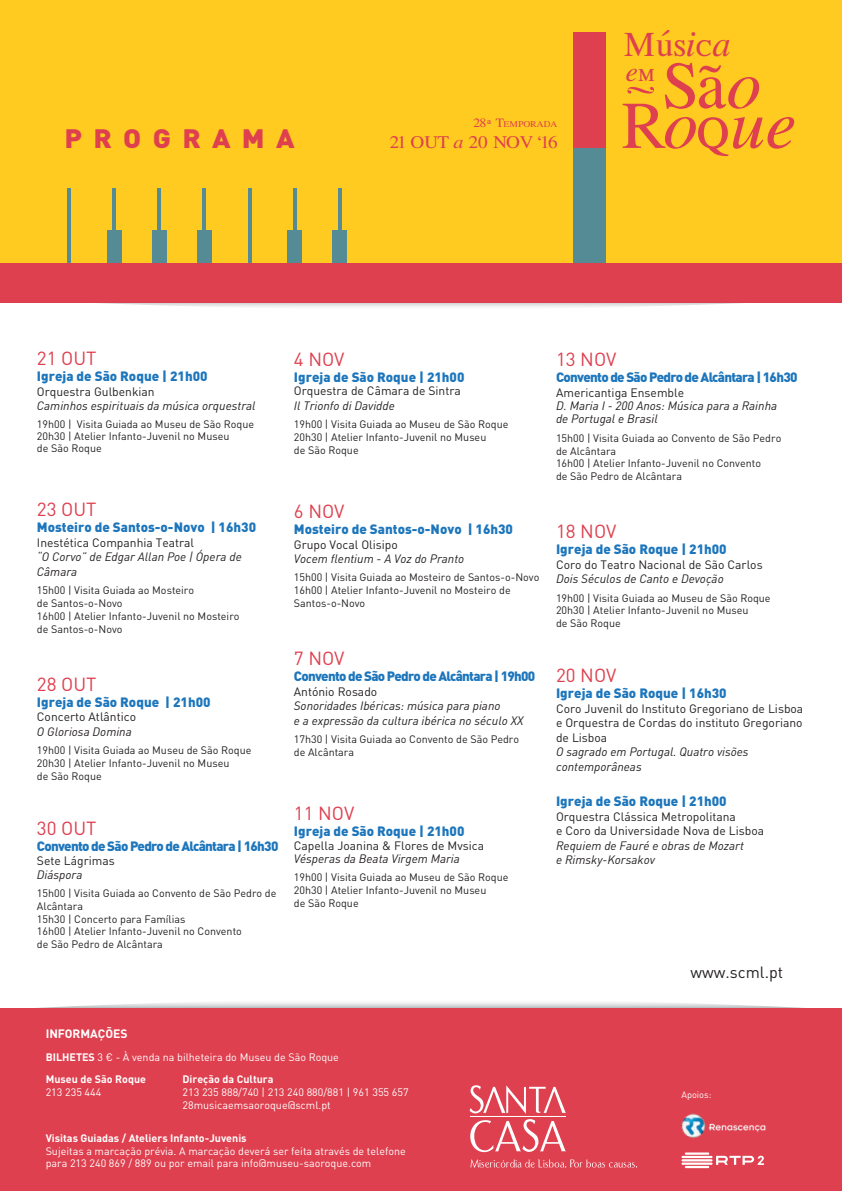
<style>
.page{position:relative;width:842px;height:1191px;background:#fff}
.page>*{position:absolute;margin:0;border:0;box-sizing:border-box;transform-origin:0 0}
.t1{font:66.7px "Will Grace";color:#de404f}
.t2{font:34.9px "Will Grace";color:#de404f}
.t3{font:26.5px "Will Grace";color:#de404f}
.t4{font:900 26.3px "DIN Pro";letter-spacing:.4em;color:#de404f;scale:1.08 1}
.t5{font:18.8px "DIN Pro";color:#de404f}
.t6{font:17.8px "Will Grace";color:#de404f;scale:1.08 1}
.t7{font:16.1px "DIN Pro";color:#231f20}
.t8{font:900 13.4px "DIN Pro";color:#1d76bc}
.t9{font:900 13.4px "DIN Pro";letter-spacing:-.05em;color:#1d76bc}
.t10{font:italic 12.1px/14.5px "DIN";color:#231f20}
.t11{font:12.1px/14.5px "DIN Pro";color:#231f20;text-align:justify}
.t12{font:700 12.1px "DIN Pro";color:#fff}
.t13{font:10.7px/12.9px "DIN Pro";color:#231f20}
.t14{font:10.7px/12.9px "DIN Pro";color:#fff}
.t15{font:700 10.7px "DIN Pro";color:#fff}
.t16{font:9.2px "DIN Pro";color:#fff}
.t17{font:8.9px "Will Grace";color:#de404f;scale:1.08 1}
.s1{font-size:12.7px}
.s2{font-family:"Garamond Premr Pro Capt";font-size:12.7px}
.s3{font-weight:700}
</style>
<div class="page">
<div style="left:0;top:0;width:842px;height:272px;background:#ffcb20"></div>
<div style="left:333px;top:230px;width:14px;height:50px;background:#558b94"></div>
<div style="left:287px;top:230px;width:15px;height:50px;background:#558b94"></div>
<div style="left:197px;top:230px;width:15px;height:50px;background:#558b94"></div>
<div style="left:152px;top:230px;width:14px;height:50px;background:#558b94"></div>
<div style="left:107px;top:230px;width:14px;height:50px;background:#558b94"></div>
<hr style="left:112px;top:188px;width:4px;height:42px;background:#558b94">
<hr style="left:157px;top:188px;width:4px;height:42px;background:#558b94">
<hr style="left:203px;top:188px;width:3px;height:42px;background:#1d76bc">
<hr style="left:293px;top:188px;width:4px;height:42px;background:#558b94">
<hr style="left:338px;top:188px;width:4px;height:42px;background:#558b94">
<hr style="left:248px;top:188px;width:3px;height:92px;background:#1d76bc">
<hr style="left:67px;top:188px;width:4px;height:92px;background:#558b94">
<svg style="left:0;top:302px;width:841px;height:5px"></svg>
<svg style="left:38px;top:1002px;width:765px;height:6px"></svg>
<div style="left:0;top:1008px;width:842px;height:183px;background:#de404f"></div>
<div style="left:574px;top:145px;width:32px;height:118px;background:#558b94"></div>
<svg style="left:627px;top:87px;width:27px;height:7px"></svg>
<div style="left:574px;top:32px;width:32px;height:116px;background:#de404f"></div>
<div style="left:0;top:263px;width:842px;height:39px;background:#de404f"></div>
<svg style="left:470px;top:1159px;width:167px;height:9px"></svg>
<svg style="left:469px;top:1085px;width:97px;height:67px"></svg>
<img style="left:681px;top:1113px;width:85px;height:25px">
<svg style="left:716px;top:1155px;width:48px;height:9px"></svg>
<hr style="left:685px;top:1165px;width:24px;height:3px;background:#fff">
<hr style="left:685px;top:1152px;width:24px;height:2px;background:#fff">
<hr style="left:681px;top:1155px;width:31px;height:3px;background:#fff">
<hr style="left:681px;top:1159px;width:31px;height:2px;background:#fff">
<hr style="left:681px;top:1162px;width:31px;height:2px;background:#fff">
<h3 class="t4" style="left:64px;top:120px;width:215px">PROGRAMA</h3>
<p class="t17" style="left:474px;top:119px;width:79px"><span class="s1">28</span><span class="s2">ª</span> <span class="s1">T</span>EMPORADA</p>
<h3 class="t6" style="left:390px;top:131px;width:157px">21 OUT a 20 NOV ‘16</h3>
<h2 class="t2" style="left:659px;top:21px;width:13px">´</h2>
<h2 class="t2" style="left:623px;top:23px;width:109px">Música</h2>
<h1 class="t1" style="left:662px;top:44px;width:99px">São</h1>
<h3 class="t3" style="left:625px;top:55px;width:31px">em</h3>
<h1 class="t1" style="left:621px;top:84px;width:176px">Roque</h1>
<h3 class="t5" style="left:37px;top:345px;width:61px">21 OUT</h3>
<p class="t8" style="left:37px;top:367px;width:172px">Igreja de São Roque | 21h00</p>
<p class="t11" style="left:37px;top:384px;width:119px">Orquestra Gulbenkian</p>
<p class="t10" style="left:37px;top:398px;width:220px">Caminhos espirituais da música orquestral</p>
<p class="t13" style="left:37px;top:417px;width:219px;line-height:12.1px">19h00 | Visita Guiada ao Museu de São Roque<br>20h30 | Atelier Infanto-Juvenil no Museu<br>de São Roque</p>
<h3 class="t5" style="left:294px;top:346px;width:52px">4 NOV</h3>
<p class="t8" style="left:294px;top:368px;width:172px">Igreja de São Roque | 21h00</p>
<p class="t11" style="left:294px;top:383px;width:168px">Orquestra de Câmara de Sintra</p>
<p class="t10" style="left:294px;top:398px;width:103px">Il Trionfo di Davidde</p>
<p class="t13" style="left:294px;top:417px;width:216px">19h00 | Visita Guiada ao Museu de São Roque<br>20h30 | Atelier Infanto-Juvenil no Museu<br>de São Roque</p>
<h3 class="t5" style="left:37px;top:497px;width:61px">23 OUT</h3>
<p class="t8" style="left:37px;top:518px;width:221px">Mosteiro de Santos-o-Novo | 16h30</p>
<p class="t11" style="left:37px;top:535px;width:159px">Inestética Companhia Teatral</p>
<p class="t10" style="left:37px;top:549px;width:206px">“O Corvo” de Edgar Allan Poe | Ópera de<br>Câmara</p>
<p class="t13" style="left:37px;top:583px;width:204px">15h00 | Visita Guiada ao Mosteiro<br>de Santos-o-Novo<br>16h00 | Atelier Infanto-Juvenil no Mosteiro de Santos-o-Novo</p>
<h3 class="t5" style="left:37px;top:671px;width:61px">28 OUT</h3>
<p class="t8" style="left:37px;top:693px;width:175px">Igreja de São Roque | 21h00</p>
<p class="t11" style="left:37px;top:709px;width:101px">Concerto Atlântico</p>
<p class="t10" style="left:37px;top:724px;width:96px">O Gloriosa Domina</p>
<p class="t13" style="left:37px;top:743px;width:216px">19h00 | Visita Guiada ao Museu de São Roque<br>20h30 | Atelier Infanto-Juvenil no Museu<br>de São Roque</p>
<h3 class="t5" style="left:37px;top:815px;width:61px">30 OUT</h3>
<p class="t9" style="left:37px;top:836px;width:243px">Convento de São Pedro de Alcântara | 16h30</p>
<p class="t11" style="left:37px;top:853px;width:79px">Sete Lágrimas</p>
<p class="t10" style="left:37px;top:866px;width:47px">Diáspora</p>
<p class="t13" style="left:37px;top:886px;width:241px">15h00 | Visita Guiada ao Convento de São Pedro de<br>Alcântara<br>15h30 | Concerto para Famílias<br>16h00 | Atelier Infanto-Juvenil no Convento<br>de São Pedro de Alcântara</p>
<h3 class="t5" style="left:294px;top:498px;width:52px">6 NOV</h3>
<p class="t8" style="left:294px;top:520px;width:221px">Mosteiro de Santos-o-Novo | 16h30</p>
<p class="t11" style="left:294px;top:536px;width:106px">Grupo Vocal Olisipo</p>
<p class="t10" style="left:294px;top:551px;width:172px">Vocem flentium - A Voz do Pranto</p>
<p class="t13" style="left:294px;top:570px;width:247px">15h00 | Visita Guiada ao Mosteiro de Santos-o-Novo<br>16h00 | Atelier Infanto-Juvenil no Mosteiro de<br>Santos-o-Novo</p>
<h3 class="t5" style="left:294px;top:645px;width:52px">7 NOV</h3>
<p class="t9" style="left:294px;top:667px;width:243px">Convento de São Pedro de Alcântara | 19h00</p>
<p class="t11" style="left:294px;top:683px;width:85px">António Rosado</p>
<p class="t10" style="left:294px;top:698px;width:231px">Sonoridades Ibéricas: música para piano<br>e a expressão da cultura ibérica no século XX</p>
<p class="t13" style="left:294px;top:732px;width:227px">17h30 | Visita Guiada ao Convento de São Pedro de Alcântara</p>
<h3 class="t5" style="left:294px;top:800px;width:62px">11 NOV</h3>
<p class="t8" style="left:294px;top:822px;width:172px">Igreja de São Roque | 21h00</p>
<p class="t11" style="left:294px;top:837px;width:192px">Capella Joanina &amp; Flores de Mvsica</p>
<p class="t10" style="left:294px;top:851px;width:167px">Vésperas da Beata Virgem Maria</p>
<p class="t13" style="left:294px;top:870px;width:216px">19h00 | Visita Guiada ao Museu de São Roque<br>20h30 | Atelier Infanto-Juvenil no Museu<br>de São Roque</p>
<h3 class="t5" style="left:556px;top:346px;width:62px">13 NOV</h3>
<p class="t9" style="left:556px;top:368px;width:243px">Convento de São Pedro de Alcântara | 16h30</p>
<p class="t11" style="left:556px;top:384px;width:130px">Americantiga Ensemble</p>
<p class="t10" style="left:556px;top:399px;width:223px;line-height:13.4px">D. Maria I - 200 Anos: Música para a Rainha de Portugal e Brasil</p>
<p class="t13" style="left:556px;top:431px;width:227px">15h00 | Visita Guiada ao Convento de São Pedro de Alcântara<br>16h00 | Atelier Infanto-Juvenil no Convento<br>de São Pedro de Alcântara</p>
<h3 class="t5" style="left:556px;top:518px;width:62px">18 NOV</h3>
<p class="t8" style="left:556px;top:540px;width:172px">Igreja de São Roque | 21h00</p>
<p class="t11" style="left:556px;top:557px;width:208px">Coro do Teatro Nacional de São Carlos</p>
<p class="t10" style="left:556px;top:571px;width:169px">Dois Séculos de Canto e Devoção</p>
<p class="t13" style="left:556px;top:591px;width:216px">19h00 | Visita Guiada ao Museu de São Roque<br>20h30 | Atelier Infanto-Juvenil no Museu<br>de São Roque</p>
<h3 class="t5" style="left:556px;top:662px;width:62px">20 NOV</h3>
<p class="t8" style="left:556px;top:684px;width:172px">Igreja de São Roque | 16h30</p>
<p class="t11" style="left:556px;top:700px;width:249px">Coro Juvenil do Instituto Gregoriano de Lisboa e Orquestra de Cordas do instituto Gregoriano de Lisboa</p>
<p class="t10" style="left:556px;top:744px;width:194px">O sagrado em Portugal. Quatro visões contemporâneas</p>
<p class="t8" style="left:556px;top:792px;width:172px">Igreja de São Roque | 21h00</p>
<p class="t11" style="left:556px;top:808px;width:210px">Orquestra Clássica Metropolitana<br>e Coro da Universidade Nova de Lisboa</p>
<p class="t10" style="left:556px;top:837px;width:189px">Requiem de Fauré e obras de Mozart e Rimsky-Korsakov</p>
<h3 class="t7" style="left:691px;top:961px;width:94px">www.scml.pt</h3>
<p class="t12" style="left:46px;top:1025px;width:83px">INFORMAÇÕES</p>
<p class="t14" style="left:46px;top:1050px;width:295px"><span class="s3">BILHETES</span> 3 € - À venda na bilheteira do Museu de São Roque</p>
<p class="t15" style="left:183px;top:1072px;width:93px">Direção da Cultura</p>
<p class="t14" style="left:183px;top:1085px;width:228px">213 235 888/740 | 213 240 880/881 | 961 355 657<br>28musicaemsaoroque@scml.pt</p>
<p class="t15" style="left:46px;top:1130px;width:202px">Visitas Guiadas / Ateliers Infanto-Juvenis</p>
<p class="t14" style="left:46px;top:1143px;width:362px">Sujeitas a marcação prévia. A marcação deverá ser feita através de telefone para 213 240 869 / 889 ou por email para info@museu-saoroque.com</p>
<p class="t15" style="left:46px;top:1072px;width:102px">Museu de São Roque</p>
<p class="t14" style="left:46px;top:1085px;width:57px">213 235 444</p>
<p class="t16" style="left:681px;top:1088px;width:31px">Apoios:</p>
</div>
